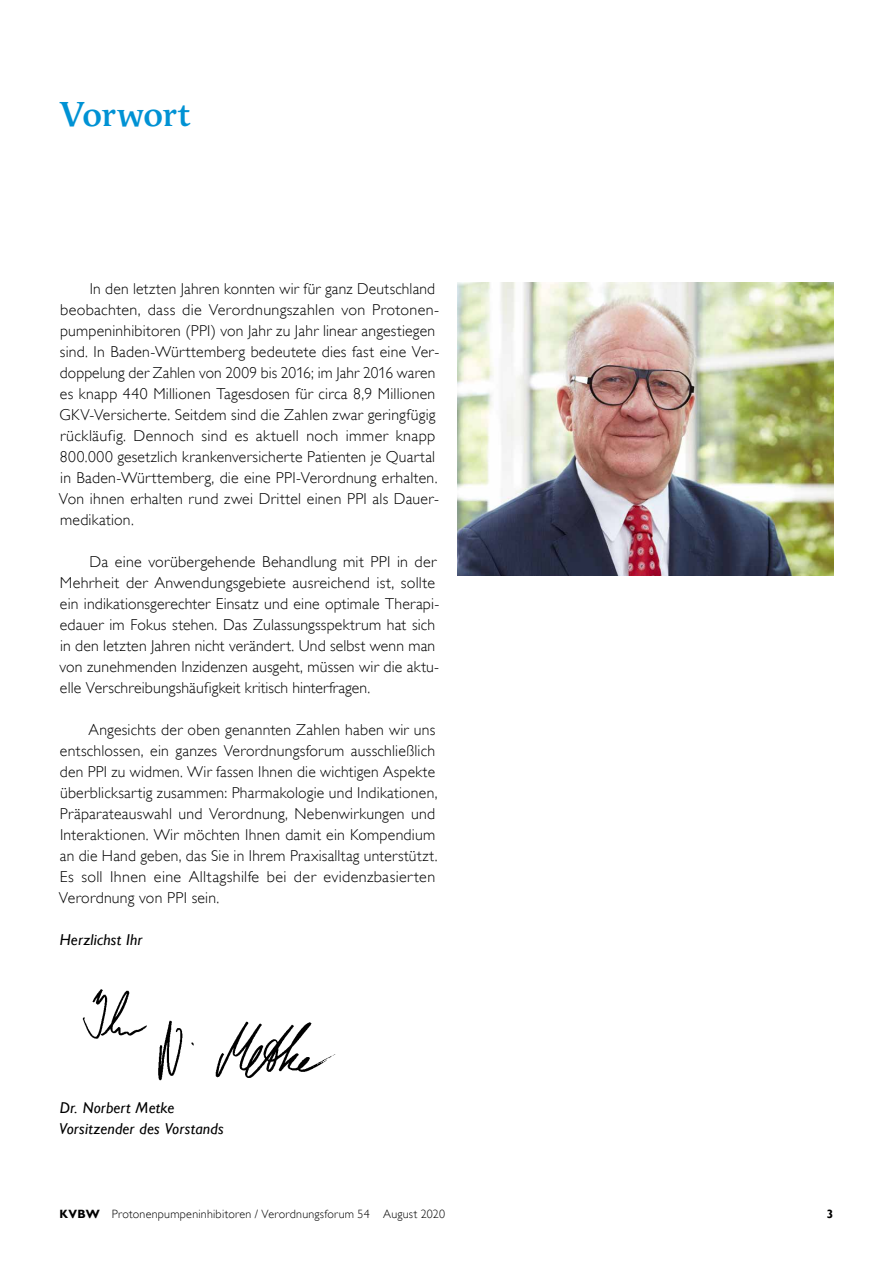
<style>
.page{position:relative;width:893px;height:1263px;background:#fff}
.page>*{position:absolute;margin:0;border:0;box-sizing:border-box;transform-origin:0 0}
.t1{font:600 36px "Apolline Std";letter-spacing:-.015em;color:#0092d4}
.t2{font:300 15.75px/21px "Gill Alt One";letter-spacing:.015em;color:#000}
.t3{font:italic 15.75px/21px "Gill Alt One";letter-spacing:.01em;color:#000}
.t4{font:300 12px "Gill Alt One";letter-spacing:.02em;color:#000}
.t5{font:700 12px "Gill Alt One";color:#000}
.s1{font-weight:700}
</style>
<div class="page">
<img style="left:82px;top:989px;width:254px;height:92px">
<img style="left:457px;top:282px;width:376px;height:294px">
<h1 class="t1" style="left:60px;top:93px;width:133px">Vorwort</h1>
<p class="t2" style="left:59px;top:278px;width:382px;text-indent:31px">In den letzten Jahren konnten wir für ganz Deutschland beobachten, dass die Verordnungszahlen von Protonen&shy;pumpeninhibitoren (PPI) von Jahr zu Jahr linear angestiegen sind. In Baden-Württemberg bedeutete dies fast eine Ver&shy;doppelung der Zahlen von 2009 bis 2016; im Jahr 2016 waren es knapp 440 Millionen Tagesdosen für circa 8,9 Millionen GKV-Versicherte. Seitdem sind die Zahlen zwar geringfügig rückläufig. Dennoch sind es aktuell noch immer knapp 800.000 gesetzlich krankenversicherte Patienten je Quartal in Baden-Württemberg, die eine PPI-Verordnung erhalten.<br>Von ihnen erhalten rund zwei Drittel einen PPI als Dauer&shy;medikation.</p>
<p class="t2" style="left:60px;top:551px;width:381px;text-indent:30px">Da eine vorübergehende Behandlung mit PPI in der Mehrheit der Anwendungsgebiete ausreichend ist, sollte ein indikationsgerechter Einsatz und eine optimale Therapi&shy;edauer im Fokus stehen. Das Zulassungsspektrum hat sich in den letzten Jahren nicht verändert. Und selbst wenn man von zunehmenden Inzidenzen ausgeht, müssen wir die aktu&shy;elle Verschreibungshäufigkeit kritisch hinterfragen.</p>
<p class="t2" style="left:59px;top:719px;width:380px;text-indent:30px">Angesichts der oben genannten Zahlen haben wir uns entschlossen, ein ganzes Verordnungsforum ausschließlich den PPI zu widmen. Wir fassen Ihnen die wichtigen Aspekte überblicksartig zusammen: Pharmakologie und Indikationen, Präparateauswahl und Verordnung, Nebenwirkungen und Interaktionen. Wir möchten Ihnen damit ein Kompendium an die Hand geben, das Sie in Ihrem Praxisalltag unterstützt.<br>Es soll Ihnen eine Alltagshilfe bei der evidenzbasierten Verordnung von PPI sein.</p>
<p class="t3" style="left:60px;top:929px;width:84px">Herzlichst Ihr</p>
<p class="t3" style="left:59px;top:1097px;width:166px">Dr. Norbert Metke<br>Vorsitzender des Vorstands</p>
<p class="t4" style="left:60px;top:1207px;width:387px"><span class="s1">KVBW</span> Protonenpumpeninhibitoren / Verordnungsforum 54 August 2020</p>
<p class="t5" style="left:827px;top:1207px;width:8px">3</p>
</div>
